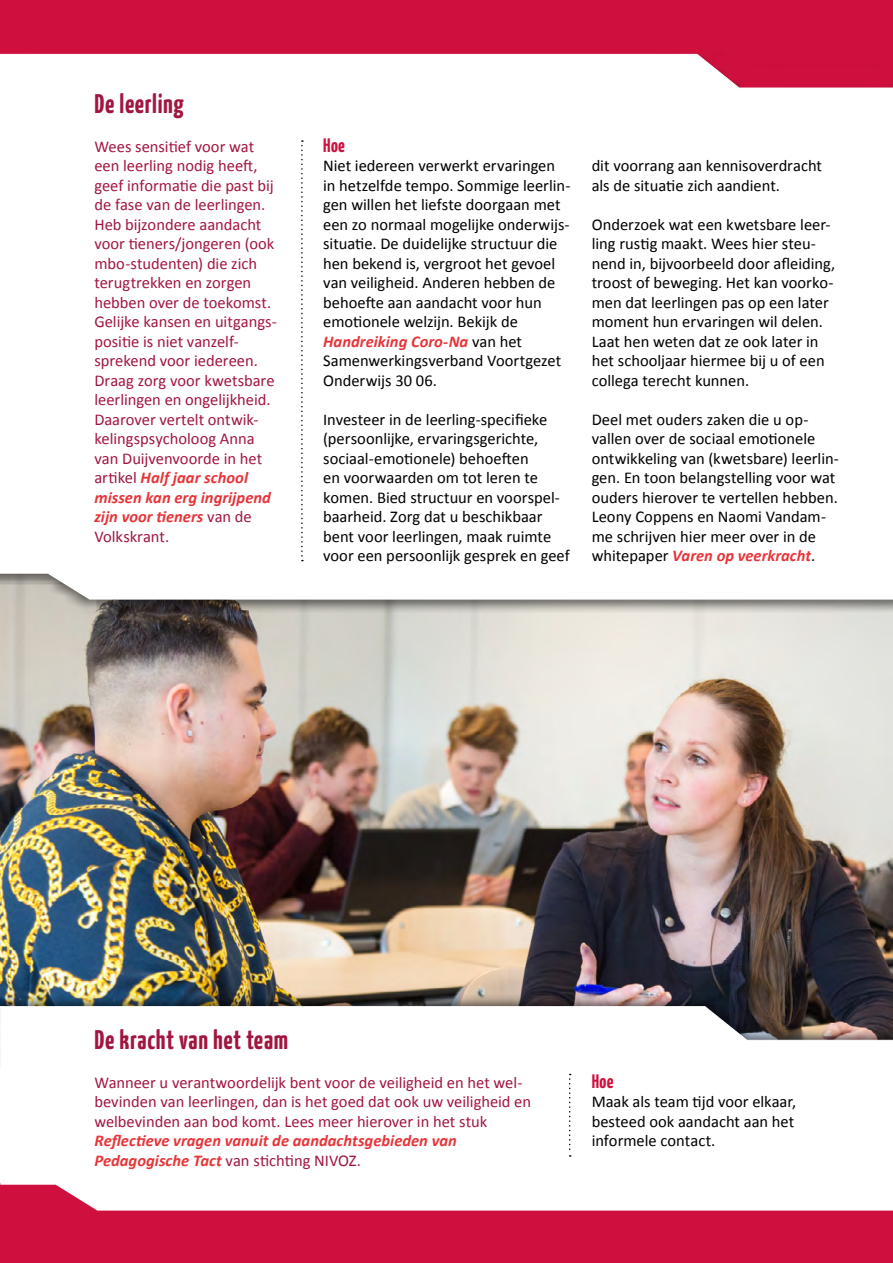
<style>
.page{position:relative;width:893px;height:1263px;background:#cf103e}
.page>*{position:absolute;margin:0;border:0;box-sizing:border-box;transform-origin:0 0}
.t1{font:700 27px "Yanone Kaffeesatz";letter-spacing:.025em;color:#a1163f}
.t2{font:700 19.5px "Yanone Kaffeesatz";letter-spacing:.02em;color:#cf103e}
.t3{font:16.5px/19.5px "Calibri";color:#000}
.t4{font:16.5px/19.5px "Calibri";letter-spacing:-.005em;color:#a1163f}
.t5{font:italic 700 16.5px/19.5px "Calibri";color:#e73439}
.s1{font-weight:700;font-style:italic;color:#e73439}
.s2{font-weight:400;font-style:normal;color:#a1163f}
</style>
<div class="page">
<img style="left:0;top:614px;width:893px;height:380px">
<div style="left:0;top:52px;width:893px;height:562px;background:#000;opacity:.5"></div>
<div style="left:0;top:54px;width:893px;height:207px;background:#fff"></div>
<div style="left:0;top:261px;width:893px;height:339px;background:#fff"></div>
<div style="left:0;top:994px;width:893px;height:101px;background:#000;opacity:.5"></div>
<svg style="left:0;top:1006px;width:893px;height:61px;background:#ecebeb"></svg>
<svg style="left:0;top:1183px;width:893px;height:27px;background:#fbebef"></svg>
<div style="left:0;top:1067px;width:893px;height:116px;background:#fff"></div>
<svg style="left:301px;top:140px;width:2px;height:421px"></svg>
<svg style="left:569px;top:1074px;width:2px;height:83px"></svg>
<h1 class="t1" style="left:94px;top:87px;width:91px">De leerling</h1>
<p class="t4" style="left:94px;top:136px;width:184px">Wees sensitief voor wat een leerling nodig heeft, geef informatie die past bij de fase van de leerlingen.<br>Heb bijzondere aandacht voor tieners/jongeren (ook mbo-studenten) die zich terugtrekken en zorgen hebben over de toekomst.<br>Gelijke kansen en uitgangs&shy;positie is niet vanzelf&shy;sprekend voor iedereen.<br>Draag zorg voor kwetsbare leerlingen en ongelijkheid.<br>Daarover vertelt ontwik&shy;kelingspsycholoog Anna van Duijvenvoorde in het artikel <span class="s1">Half jaar school missen kan erg ingrijpend zijn voor tieners</span> van de<br>Volkskrant.</p>
<p class="t2" style="left:323px;top:133px;width:23px">Hoe</p>
<p class="t3" style="left:323px;top:156px;width:249px">Niet iedereen verwerkt ervaringen in hetzelfde tempo. Sommige leerlin&shy;gen willen het liefste doorgaan met een zo normaal mogelijke onderwijs&shy;situatie. De duidelijke structuur die hen bekend is, vergroot het gevoel van veiligheid. Anderen hebben de behoefte aan aandacht voor hun emotionele welzijn. Bekijk de<br><span class="s1">Handreiking Coro-Na</span> van het<br>Samenwerkingsverband Voortgezet<br>Onderwijs 30 06.</p>
<p class="t3" style="left:323px;top:409px;width:248px">Investeer in de leerling-specifieke (persoonlijke, ervaringsgerichte, sociaal-emotionele) behoeften<br>en voorwaarden om tot leren te komen. Bied structuur en voorspel&shy;baarheid. Zorg dat u beschikbaar bent voor leerlingen, maak ruimte voor een persoonlijk gesprek en geef</p>
<p class="t3" style="left:592px;top:156px;width:232px">dit voorrang aan kennisoverdracht als de situatie zich aandient.</p>
<p class="t3" style="left:592px;top:214px;width:245px">Onderzoek wat een kwetsbare leer&shy;ling rustig maakt. Wees hier steu&shy;nend in, bijvoorbeeld door afleiding, troost of beweging. Het kan voorko&shy;men dat leerlingen pas op een later moment hun ervaringen wil delen.<br>Laat hen weten dat ze ook later in het schooljaar hiermee bij u of een collega terecht kunnen.</p>
<p class="t3" style="left:592px;top:409px;width:249px">Deel met ouders zaken die u op&shy;vallen over de sociaal emotionele ontwikkeling van (kwetsbare) leerlin&shy;gen. En toon belangstelling voor wat ouders hierover te vertellen hebben.<br>Leony Coppens en Naomi Vandam&shy;me schrijven hier meer over in de whitepaper <span class="s1">Varen op veerkracht</span>.</p>
<h1 class="t1" style="left:94px;top:1023px;width:195px">De kracht van het team</h1>
<p class="t4" style="left:94px;top:1072px;width:438px">Wanneer u verantwoordelijk bent voor de veiligheid en het wel&shy;bevinden van leerlingen, dan is het goed dat ook uw veiligheid en welbevinden aan bod komt. Lees meer hierover in het stuk</p>
<p class="t5" style="left:94px;top:1131px;width:364px">Reflectieve vragen vanuit de aandachtsgebieden van<br>Pedagogische Tact <span class="s2">van stichting NIVOZ.</span></p>
<p class="t2" style="left:592px;top:1069px;width:23px">Hoe</p>
<p class="t3" style="left:592px;top:1092px;width:206px;text-align:justify">Maak als team tijd voor elkaar, besteed ook aandacht aan het informele contact.</p>
</div>
